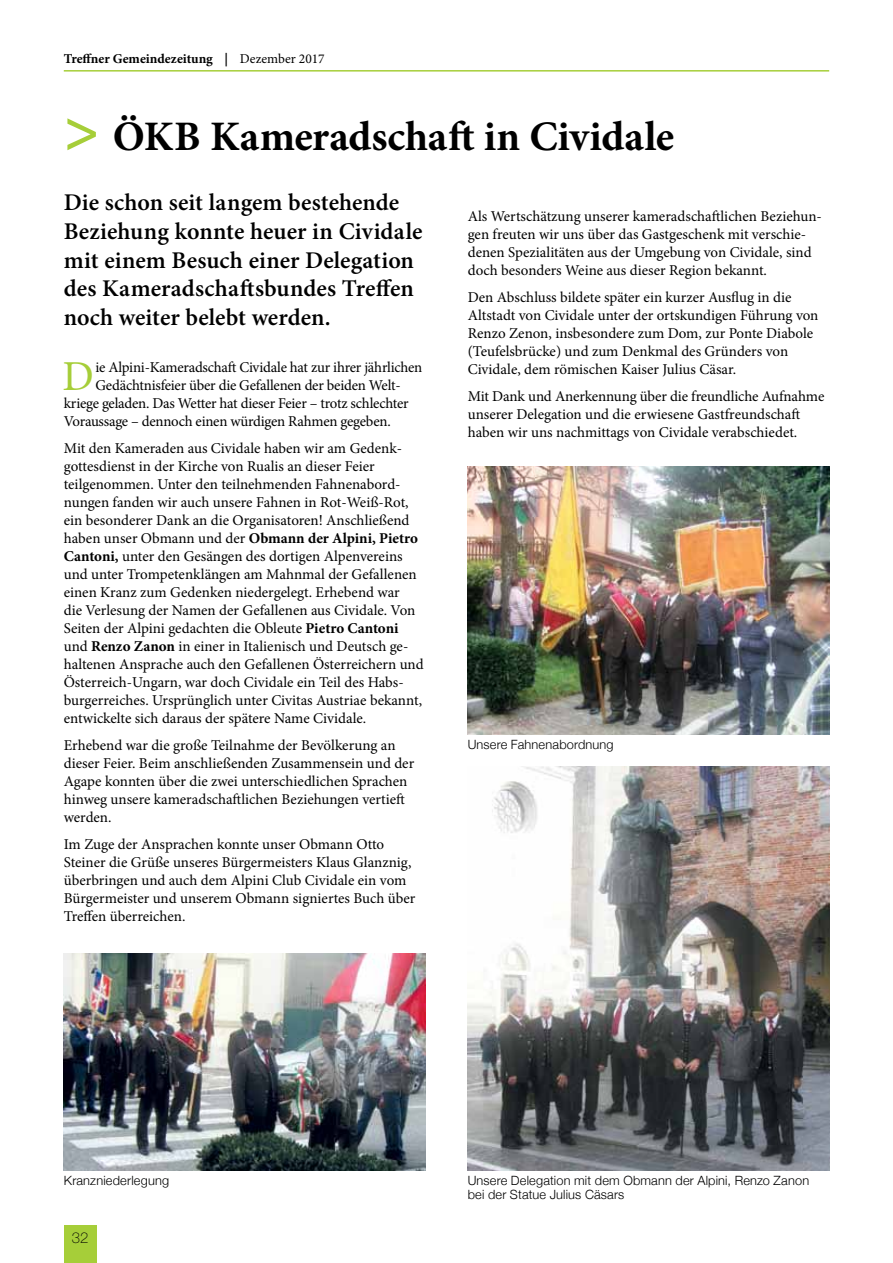
<style>
.page{position:relative;width:893px;height:1263px;background:#fff}
.page>*{position:absolute;margin:0;border:0;box-sizing:border-box;transform-origin:0 0}
.t1{font:42.75px "Minion Pro";color:#a6ce39}
.t2{font:700 42px "Minion Pro";color:#000}
.t3{font:600 24px/28.8px "Minion Pro";color:#000}
.t4{font:15px/18px "Minion Pro";color:#000}
.t5{font:100 15px "Helvetica Neue";color:#000}
.t6{font:700 13.5px "Minion Pro";letter-spacing:-.005em;color:#000}
.t7{font:300 12.75px/13.8px "Helvetica Neue";letter-spacing:.015em;color:#000}
.s1{font-weight:400}
.s2{font-family:"Myriad Pro";font-weight:600;font-size:60px;color:#a6ce39}
.s3{font-weight:700}
</style>
<div class="page">
<div style="left:64px;top:1225px;width:32px;height:38px;background:#a6ce39"></div>
<hr style="left:64px;top:70px;width:765px;height:2px;background:#a6ce39">
<img style="left:64px;top:954px;width:361px;height:216px">
<img style="left:468px;top:467px;width:361px;height:268px">
<img style="left:468px;top:766px;width:361px;height:404px">
<p class="t6" style="left:64px;top:49px;width:262px">Treffner Gemeindezeitung | <span class="s1">Dezember 2017</span></p>
<h2 class="t2" style="left:64px;top:107px;width:612px"><span class="s2">&gt;</span> ÖKB Kameradschaft in Cividale</h2>
<h3 class="t3" style="left:64px;top:188px;width:360px">Die schon seit langem bestehende Beziehung konnte heuer in Cividale mit einem Besuch einer Delegation des Kameradschaftsbundes Treffen noch weiter belebt werden.</h3>
<h1 class="t1" style="left:62px;top:348px;width:33px">D</h1>
<p class="t4" style="left:95px;top:358px;width:328px">ie Alpini-Kameradschaft Cividale hat zur ihrer jährlichen</p>
<p class="t4" style="left:95px;top:376px;width:307px">Gedächtnisfeier über die Gefallenen der beiden Welt-</p>
<p class="t4" style="left:64px;top:394px;width:346px">kriege geladen. Das Wetter hat dieser Feier – trotz schlechter</p>
<p class="t4" style="left:64px;top:412px;width:328px">Voraussage – dennoch einen würdigen Rahmen gegeben.</p>
<p class="t4" style="left:64px;top:439px;width:361px">Mit den Kameraden aus Cividale haben wir am Gedenk&shy;gottesdienst in der Kirche von Rualis an dieser Feier teilgenommen. Unter den teilnehmenden Fahnenabord&shy;nungen fanden wir auch unsere Fahnen in Rot-Weiß-Rot, ein besonderer Dank an die Organisatoren! Anschließend haben unser Obmann und der <span class="s3">Obmann der Alpini, Pietro Cantoni,</span> unter den Gesängen des dortigen Alpenvereins und unter Trompetenklängen am Mahnmal der Gefallenen einen Kranz zum Gedenken niedergelegt. Erhebend war<br>die Verlesung der Namen der Gefallenen aus Cividale. Von Seiten der Alpini gedachten die Obleute <span class="s3">Pietro Cantoni </span>und <span class="s3">Renzo Zanon</span> in einer in Italienisch und Deutsch ge&shy;haltenen Ansprache auch den Gefallenen Österreichern und Österreich-Ungarn, war doch Cividale ein Teil des Habs&shy;burgerreiches. Ursprünglich unter Civitas Austriae bekannt, entwickelte sich daraus der spätere Name Cividale.</p>
<p class="t4" style="left:64px;top:736px;width:352px">Erhebend war die große Teilnahme der Bevölkerung an dieser Feier. Beim anschließenden Zusammensein und der Agape konnten über die zwei unterschiedlichen Sprachen hinweg unsere kameradschaftlichen Beziehungen vertieft werden.</p>
<p class="t4" style="left:64px;top:835px;width:353px">Im Zuge der Ansprachen konnte unser Obmann Otto Steiner die Grüße unseres Bürgermeisters Klaus Glanznig, überbringen und auch dem Alpini Club Cividale ein vom Bürgermeister und unserem Obmann signiertes Buch über Treffen überreichen.</p>
<p class="t4" style="left:468px;top:208px;width:356px">Als Wertschätzung unserer kameradschaftlichen Beziehun&shy;gen freuten wir uns über das Gastgeschenk mit verschie&shy;denen Spezialitäten aus der Umgebung von Cividale, sind doch besonders Weine aus dieser Region bekannt.</p>
<p class="t4" style="left:468px;top:289px;width:352px">Den Abschluss bildete später ein kurzer Ausflug in die Altstadt von Cividale unter der ortskundigen Führung von Renzo Zenon, insbesondere zum Dom, zur Ponte Diabole (Teufelsbrücke) und zum Denkmal des Gründers von Cividale, dem römischen Kaiser Julius Cäsar.</p>
<p class="t4" style="left:468px;top:388px;width:358px">Mit Dank und Anerkennung über die freundliche Aufnahme unserer Delegation und die erwiesene Gastfreundschaft haben wir uns nachmittags von Cividale verabschiedet.</p>
<p class="t7" style="left:468px;top:737px;width:147px">Unsere Fahnenabordnung</p>
<p class="t7" style="left:64px;top:1173px;width:107px">Kranzniederlegung</p>
<p class="t5" style="left:72px;top:1229px;width:18px">32</p>
<p class="t7" style="left:468px;top:1173px;width:343px">Unsere Delegation mit dem Obmann der Alpini, Renzo Zanon bei der Statue Julius Cäsars</p>
</div>
